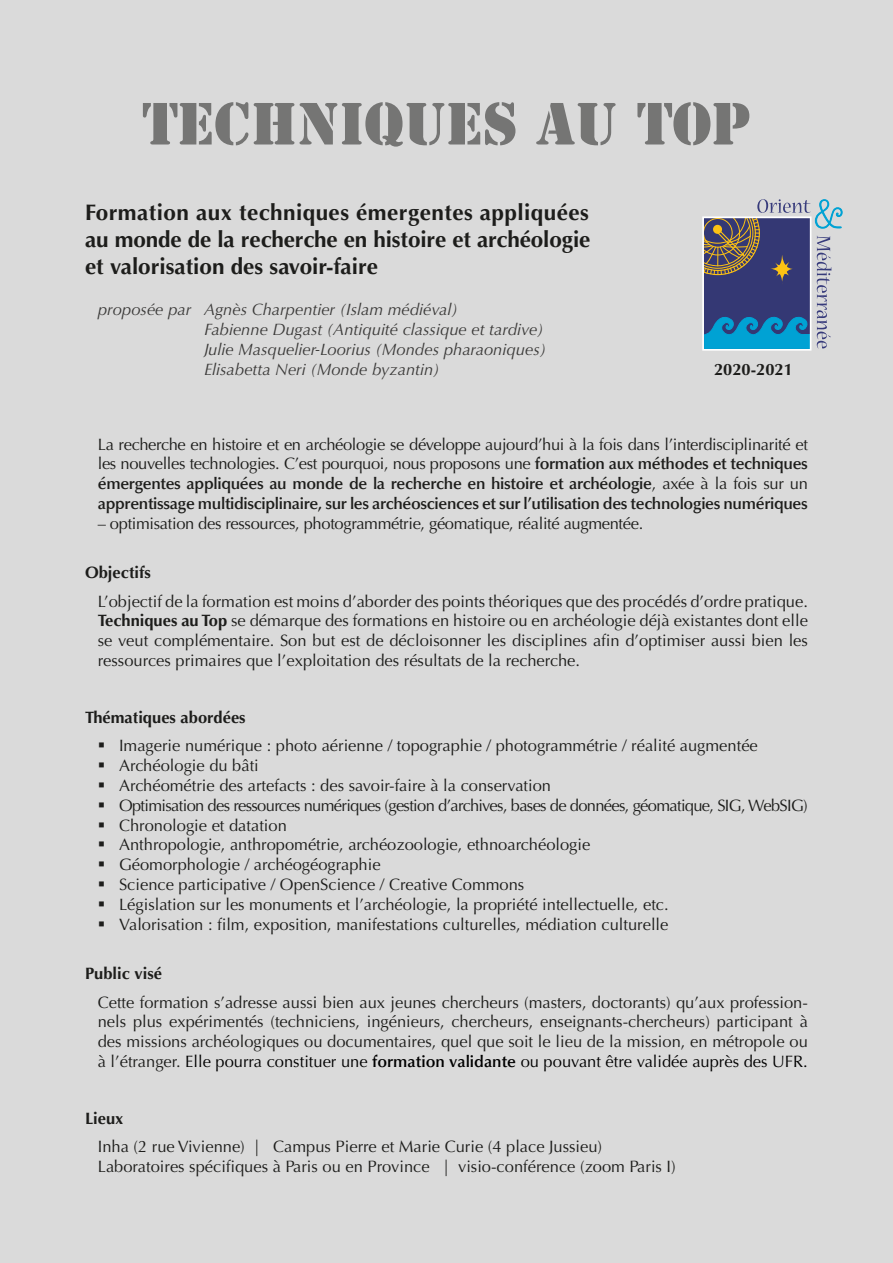
<style>
.page{position:relative;width:893px;height:1263px;background:#dadada}
.page>*{position:absolute;margin:0;border:0;box-sizing:border-box;transform-origin:0 0}
.t1{font:55.5px "Stencil Std";color:#757574}
.t2{font:700 22.5px/27px "Optima";color:#1d1d1b;text-align:justify}
.t3{font:16.5px/19.8px "Optima";color:#1d1d1b;text-align:justify}
.t4{font:600 16.5px/19.8px "Optima";letter-spacing:-.02em;color:#1d1d1b;text-align:justify}
.t5{font:italic 16.5px/19.8px "Optima";color:#3a3938}
.t6{font:16.5px "Optima";letter-spacing:-.04em;color:#1d1d1b}
.t7{font:16.5px "Optima";letter-spacing:-.02em;color:#1d1d1b}
.t8{font:700 16.5px "Optima";color:#1d1d1b}
.s1{font-weight:400}
.s2{font-weight:700}
.s3{color:#000}
.s4{font-weight:600;color:#000}
</style>
<div class="page">
<svg style="left:705px;top:199px;width:138px;height:150px"></svg>
<div style="left:702px;top:216px;width:109px;height:135px;border:2px solid #fff"></div>
<h1 class="t1" style="left:142px;top:88px;width:611px">TECHNIQUES AU TOP</h1>
<h2 class="t2" style="left:85px;top:199px;width:507px">Formation aux techniques émergentes appliquées au monde de la recherche en histoire et archéologie et valorisation des savoir-faire</h2>
<p class="t5" style="left:204px;top:300px;width:344px;text-indent:-106px">proposée par Agnès Charpentier (Islam médiéval)<br>Fabienne Dugast (Antiquité classique et tardive)<br>Julie Masquelier-Loorius (Mondes pharaoniques)<br>Elisabetta Neri (Monde byzantin)</p>
<p class="t8" style="left:714px;top:360px;width:80px">2020-2021</p>
<p class="t4" style="left:98px;top:434px;width:712px"><span class="s1">La recherche en histoire et en archéologie se développe aujourd’hui à la fois dans l’interdisciplinarité et les nouvelles technologies. C’est pourquoi, nous proposons une</span> formation aux méthodes et techniques émergentes appliquées au monde de la recherche en histoire et archéologie<span class="s1">, axée à la fois sur un </span>apprentissage multidisciplinaire, sur les archéosciences et sur l’utilisation des technologies numériques</p>
<p class="t7" style="left:98px;top:514px;width:547px">– optimisation des ressources, photogrammétrie, géomatique, réalité augmentée.</p>
<p class="t8" style="left:85px;top:563px;width:67px">Objectifs</p>
<p class="t3" style="left:98px;top:591px;width:712px">L’objectif de la formation est moins d’aborder des points théoriques que des procédés d’ordre pratique.<br><span class="s2">Techniques au Top</span> se démarque des formations en histoire ou en archéologie déjà existantes dont elle se veut complémentaire. Son but est de décloisonner les disciplines afin d’optimiser aussi bien les ressources primaires que l’exploitation des résultats de la recherche.</p>
<p class="t8" style="left:85px;top:708px;width:162px">Thématiques abordées</p>
<p class="t3" style="left:98px;top:736px;width:661px">▪ Imagerie numérique : photo aérienne / topographie / photogrammétrie / réalité augmentée</p>
<p class="t3" style="left:98px;top:756px;width:163px">▪ Archéologie du bâti</p>
<p class="t3" style="left:98px;top:776px;width:455px">▪ Archéométrie des artefacts : des savoir-faire à la conservation</p>
<p class="t6" style="left:98px;top:796px;width:711px">▪ Optimisation des ressources numériques (gestion d’archives, bases de données, géomatique, SIG, WebSIG)</p>
<p class="t3" style="left:98px;top:815px;width:191px">▪ Chronologie et datation</p>
<p class="t3" style="left:98px;top:835px;width:494px">▪ Anthropologie, anthropométrie, archéozoologie, ethnoarchéologie</p>
<p class="t3" style="left:98px;top:855px;width:284px">▪ Géomorphologie / archéogéographie</p>
<p class="t3" style="left:98px;top:875px;width:428px">▪ Science participative / OpenScience / Creative Commons</p>
<p class="t3" style="left:98px;top:894px;width:572px">▪ Législation sur les monuments et l’archéologie, la propriété intellectuelle, etc.</p>
<p class="t3" style="left:98px;top:914px;width:572px">▪ Valorisation : film, exposition, manifestations culturelles, médiation culturelle</p>
<p class="t8" style="left:85px;top:964px;width:79px">Public visé</p>
<p class="t3" style="left:98px;top:992px;width:712px">Cette formation s’adresse aussi bien aux jeunes chercheurs (masters, doctorants) qu’aux profession&shy;nels plus expérimentés (techniciens, ingénieurs, chercheurs, enseignants-chercheurs) participant à des missions archéologiques ou documentaires, quel que soit le lieu de la mission, en métropole ou à l’étranger. <span class="s3">Elle pourra constituer une</span> <span class="s4">formation validante</span> <span class="s3">ou pouvant être validée auprès des UFR.</span></p>
<p class="t8" style="left:85px;top:1109px;width:40px">Lieux</p>
<p class="t3" style="left:98px;top:1137px;width:579px">Inha (2 rue Vivienne) | Campus Pierre et Marie Curie (4 place Jussieu)<br>Laboratoires spécifiques à Paris ou en Province | visio-conférence (zoom Paris I)</p>
</div>
